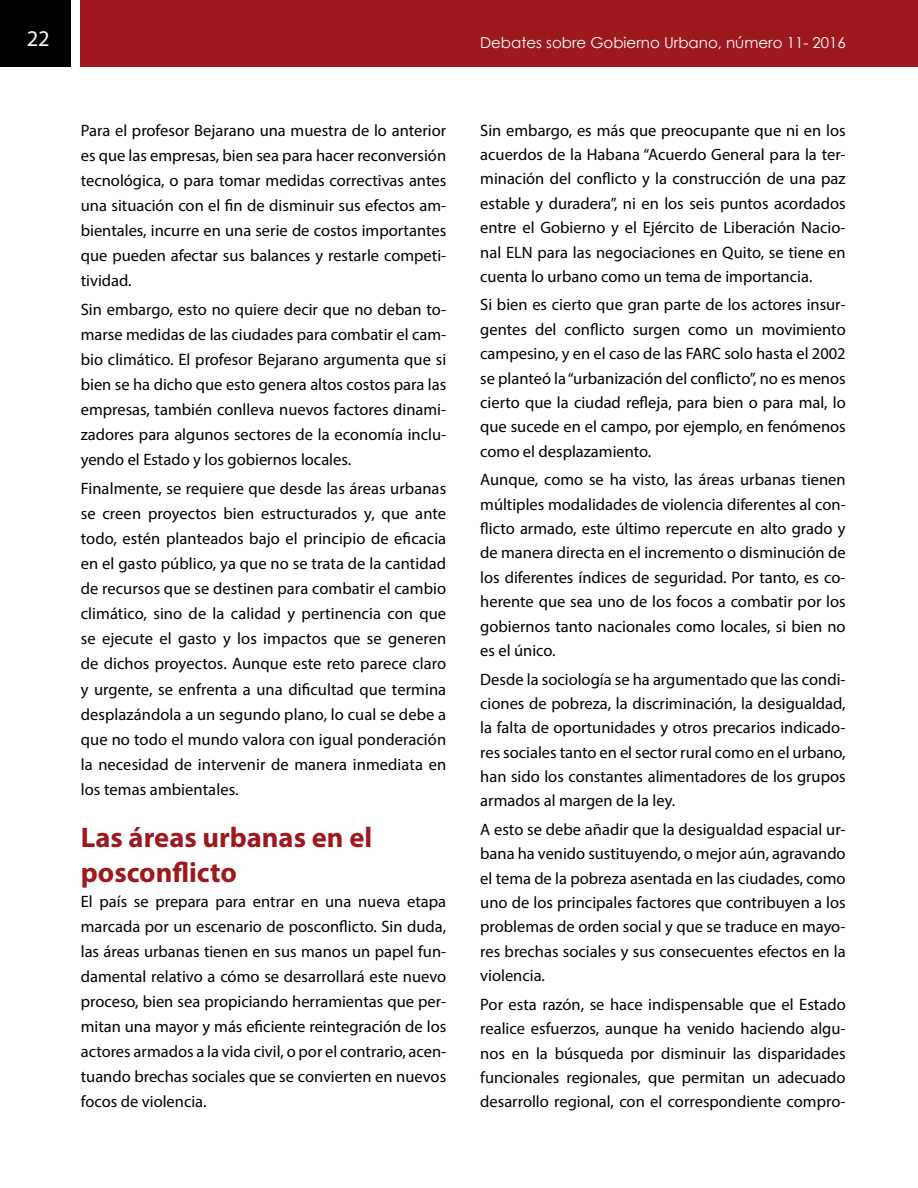
<style>
.page{position:relative;width:918px;height:1188px;background:#fff}
.page>*{position:absolute;margin:0;border:0;box-sizing:border-box;transform-origin:0 0}
.t1{font:700 28.5px/35.2px "Myriad Pro";color:#9d191f}
.t2{font:22.5px "Myriad Pro";color:#fff}
.t3{font:16.5px/24.3px "Myriad Pro";color:#000;text-align:justify}
.t4{font:15px "Century Gothic";color:#fff}
</style>
<div class="page">
<div style="left:81px;top:0;width:837px;height:67px;background:#9d191f"></div>
<div style="left:0;top:0;width:70px;height:67px;background:#000"></div>
<h2 class="t2" style="left:27px;top:25px;width:25px">22</h2>
<p class="t4" style="left:480px;top:33px;width:367px">Debates sobre Gobierno Urbano, número 11- 2016</p>
<p class="t3" style="left:81px;top:117px;width:367px;line-height:25px">Para el profesor Bejarano una muestra de lo anterior es que las empresas, bien sea para hacer reconversión tecnológica, o para tomar medidas correctivas antes una situación con el fin de disminuir sus efectos am&shy;bientales, incurre en una serie de costos importantes que pueden afectar sus balances y restarle competi&shy;tividad.</p>
<p class="t3" style="left:81px;top:297px;width:367px;line-height:25px">Sin embargo, esto no quiere decir que no deban to&shy;marse medidas de las ciudades para combatir el cam&shy;bio climático. El profesor Bejarano argumenta que si bien se ha dicho que esto genera altos costos para las empresas, también conlleva nuevos factores dinami&shy;zadores para algunos sectores de la economía inclu&shy;yendo el Estado y los gobiernos locales.</p>
<p class="t3" style="left:81px;top:476px;width:367px;line-height:25px">Finalmente, se requiere que desde las áreas urbanas se creen proyectos bien estructurados y, que ante todo, estén planteados bajo el principio de eficacia en el gasto público, ya que no se trata de la cantidad de recursos que se destinen para combatir el cambio climático, sino de la calidad y pertinencia con que se ejecute el gasto y los impactos que se generen de dichos proyectos. Aunque este reto parece claro y urgente, se enfrenta a una dificultad que termina desplazándola a un segundo plano, lo cual se debe a que no todo el mundo valora con igual ponderación la necesidad de intervenir de manera inmediata en los temas ambientales.</p>
<h1 class="t1" style="left:81px;top:819px;width:293px">Las áreas urbanas en el posconflicto</h1>
<p class="t3" style="left:81px;top:889px;width:367px;line-height:25px">El país se prepara para entrar en una nueva etapa marcada por un escenario de posconflicto. Sin duda, las áreas urbanas tienen en sus manos un papel fun&shy;damental relativo a cómo se desarrollará este nuevo proceso, bien sea propiciando herramientas que per&shy;mitan una mayor y más eficiente reintegración de los actores armados a la vida civil, o por el contrario, acen&shy;tuando brechas sociales que se convierten en nuevos focos de violencia.</p>
<p class="t3" style="left:480px;top:118px;width:367px">Sin embargo, es más que preocupante que ni en los acuerdos de la Habana “Acuerdo General para la ter&shy;minación del conflicto y la construcción de una paz estable y duradera”, ni en los seis puntos acordados entre el Gobierno y el Ejército de Liberación Nacio&shy;nal ELN para las negociaciones en Quito, se tiene en cuenta lo urbano como un tema de importancia.</p>
<p class="t3" style="left:480px;top:293px;width:367px">Si bien es cierto que gran parte de los actores insur&shy;gentes del conflicto surgen como un movimiento campesino, y en el caso de las FARC solo hasta el 2002 se planteó la “urbanización del conflicto”, no es menos cierto que la ciudad refleja, para bien o para mal, lo que sucede en el campo, por ejemplo, en fenómenos como el desplazamiento.</p>
<p class="t3" style="left:480px;top:467px;width:367px">Aunque, como se ha visto, las áreas urbanas tienen múltiples modalidades de violencia diferentes al con&shy;flicto armado, este último repercute en alto grado y de manera directa en el incremento o disminución de los diferentes índices de seguridad. Por tanto, es co&shy;herente que sea uno de los focos a combatir por los gobiernos tanto nacionales como locales, si bien no es el único.</p>
<p class="t3" style="left:480px;top:667px;width:367px">Desde la sociología se ha argumentado que las condi&shy;ciones de pobreza, la discriminación, la desigualdad, la falta de oportunidades y otros precarios indicado&shy;res sociales tanto en el sector rural como en el urbano, han sido los constantes alimentadores de los grupos armados al margen de la ley.</p>
<p class="t3" style="left:480px;top:817px;width:367px">A esto se debe añadir que la desigualdad espacial ur&shy;bana ha venido sustituyendo, o mejor aún, agravando el tema de la pobreza asentada en las ciudades, como uno de los principales factores que contribuyen a los problemas de orden social y que se traduce en mayo&shy;res brechas sociales y sus consecuentes efectos en la violencia.</p>
<p class="t3" style="left:480px;top:992px;width:367px">Por esta razón, se hace indispensable que el Estado realice esfuerzos, aunque ha venido haciendo algu&shy;nos en la búsqueda por disminuir las disparidades funcionales regionales, que permitan un adecuado desarrollo regional, con el correspondiente compro-</p>
</div>
